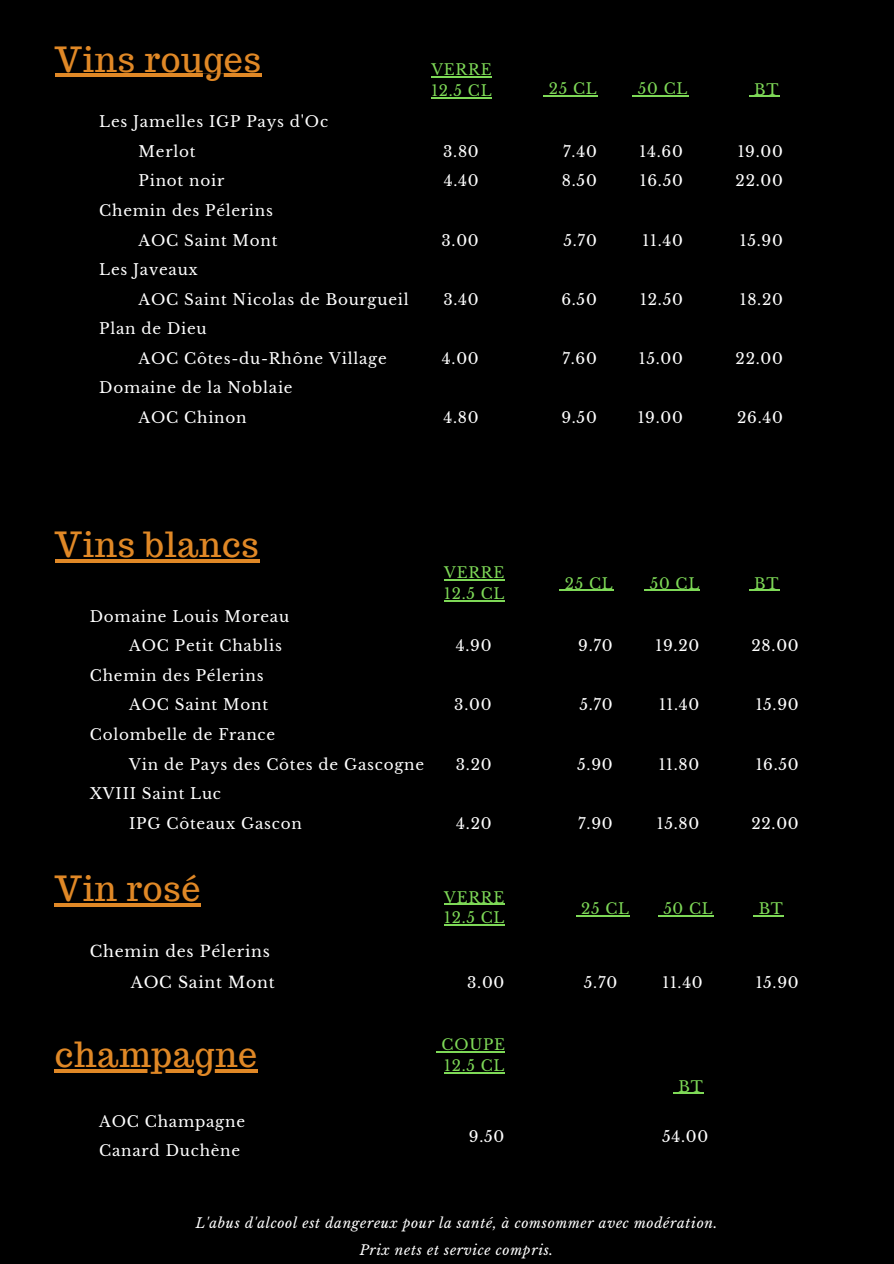
<style>
.page{position:relative;width:894px;height:1264px;background:#fff}
.page>*{position:absolute;margin:0;border:0;box-sizing:border-box;transform-origin:0 0}
.t1{font:34.05px "Trocchi";letter-spacing:.02em;color:#e08826}
.t2{font:15.75px "Libre Baskerville";letter-spacing:.05em;color:#fff}
.t3{font:15.15px/29.5px "Libre Baskerville";letter-spacing:.05em;color:#fff}
.t4{font:15px/20.9px "Libre Baskerville";letter-spacing:.05em;color:#7ed957}
.t5{font:italic 13.65px "Libre Baskerville";letter-spacing:.05em;color:#fff}
</style>
<div class="page">
<div style="left:0;top:0;width:893px;height:1263px;background:#000"></div>
<hr style="left:548px;top:95px;width:49px;height:1px;background:#7ed957">
<svg style="left:749px;top:96px;width:30px;height:1px"></svg>
<hr style="left:637px;top:95px;width:51px;height:1px;background:#7ed957">
<hr style="left:564px;top:590px;width:49px;height:1px;background:#7ed957">
<svg style="left:749px;top:590px;width:30px;height:1px"></svg>
<hr style="left:649px;top:590px;width:50px;height:1px;background:#7ed957">
<hr style="left:581px;top:915px;width:48px;height:1px;background:#7ed957">
<svg style="left:753px;top:915px;width:30px;height:1px"></svg>
<hr style="left:663px;top:915px;width:50px;height:1px;background:#7ed957">
<hr style="left:55px;top:1069px;width:203px;height:3px;background:#e08826">
<hr style="left:441px;top:1051px;width:64px;height:1px;background:#7ed957">
<hr style="left:444px;top:1072px;width:61px;height:1px;background:#7ed957">
<svg style="left:673px;top:1092px;width:30px;height:1px"></svg>
<hr style="left:55px;top:74px;width:207px;height:3px;background:#e08826">
<hr style="left:431px;top:76px;width:61px;height:1px;background:#7ed957">
<hr style="left:431px;top:97px;width:61px;height:1px;background:#7ed957">
<hr style="left:55px;top:559px;width:204px;height:3px;background:#e08826">
<hr style="left:55px;top:903px;width:146px;height:3px;background:#e08826">
<hr style="left:444px;top:579px;width:61px;height:1px;background:#7ed957">
<hr style="left:444px;top:600px;width:61px;height:1px;background:#7ed957">
<hr style="left:444px;top:903px;width:61px;height:1px;background:#7ed957">
<hr style="left:444px;top:924px;width:61px;height:1px;background:#7ed957">
<p class="t1" style="left:55px;top:37px;width:208px">Vins rouges</p>
<p class="t3" style="left:99px;top:107px;width:230px">Les Jamelles IGP Pays d'Oc</p>
<p class="t3" style="left:139px;top:137px;width:58px">Merlot</p>
<p class="t3" style="left:139px;top:166px;width:87px">Pinot noir</p>
<p class="t3" style="left:99px;top:196px;width:175px">Chemin des Pélerins</p>
<p class="t3" style="left:139px;top:225px;width:140px">AOC Saint Mont</p>
<p class="t3" style="left:99px;top:255px;width:100px">Les Javeaux</p>
<p class="t3" style="left:139px;top:284px;width:271px">AOC Saint Nicolas de Bourgueil</p>
<p class="t3" style="left:99px;top:314px;width:109px">Plan de Dieu</p>
<p class="t3" style="left:139px;top:344px;width:249px">AOC Côtes-du-Rhône Village</p>
<p class="t3" style="left:99px;top:373px;width:195px">Domaine de la Noblaie</p>
<p class="t3" style="left:139px;top:403px;width:109px">AOC Chinon</p>
<p class="t4" style="left:431px;top:60px;width:62px">VERRE<br>12.5 CL</p>
<p class="t3" style="left:443px;top:137px;width:37px">3.80</p>
<p class="t3" style="left:444px;top:166px;width:36px">4.40</p>
<p class="t3" style="left:441px;top:225px;width:39px">3.00</p>
<p class="t3" style="left:443px;top:284px;width:37px">3.40</p>
<p class="t3" style="left:442px;top:344px;width:38px">4.00</p>
<p class="t3" style="left:443px;top:403px;width:37px">4.80</p>
<p class="t1" style="left:55px;top:522px;width:205px">Vins blancs</p>
<p class="t4" style="left:444px;top:562px;width:62px">VERRE<br>12.5 CL</p>
<p class="t3" style="left:90px;top:601px;width:201px">Domaine Louis Moreau</p>
<p class="t3" style="left:129px;top:631px;width:154px">AOC Petit Chablis</p>
<p class="t3" style="left:90px;top:660px;width:175px">Chemin des Pélerins</p>
<p class="t3" style="left:129px;top:690px;width:140px">AOC Saint Mont</p>
<p class="t3" style="left:90px;top:720px;width:187px">Colombelle de France</p>
<p class="t3" style="left:129px;top:749px;width:296px">Vin de Pays des Côtes de Gascogne</p>
<p class="t3" style="left:90px;top:779px;width:133px">XVIII Saint Luc</p>
<p class="t3" style="left:129px;top:808px;width:174px">IPG Côteaux Gascon</p>
<p class="t1" style="left:55px;top:866px;width:147px">Vin rosé</p>
<p class="t3" style="left:455px;top:631px;width:37px">4.90</p>
<p class="t3" style="left:454px;top:690px;width:39px">3.00</p>
<p class="t3" style="left:455px;top:749px;width:37px">3.20</p>
<p class="t3" style="left:456px;top:808px;width:37px">4.20</p>
<p class="t4" style="left:444px;top:886px;width:62px">VERRE<br>12.5 CL</p>
<p class="t2" style="left:90px;top:941px;width:182px">Chemin des Pélerins</p>
<p class="t2" style="left:131px;top:972px;width:145px">AOC Saint Mont</p>
<p class="t3" style="left:467px;top:967px;width:39px">3.00</p>
<p class="t4" style="left:548px;top:79px;width:49px">25 CL</p>
<p class="t4" style="left:637px;top:79px;width:51px">50 CL</p>
<p class="t4" style="left:754px;top:79px;width:26px">BT</p>
<p class="t3" style="left:563px;top:137px;width:35px">7.40</p>
<p class="t3" style="left:561px;top:166px;width:36px">8.50</p>
<p class="t3" style="left:639px;top:137px;width:45px">14.60</p>
<p class="t3" style="left:639px;top:166px;width:44px">16.50</p>
<p class="t3" style="left:737px;top:137px;width:47px">19.00</p>
<p class="t3" style="left:735px;top:166px;width:49px">22.00</p>
<p class="t3" style="left:563px;top:225px;width:35px">5.70</p>
<p class="t3" style="left:642px;top:225px;width:42px">11.40</p>
<p class="t3" style="left:739px;top:225px;width:44px">15.90</p>
<p class="t3" style="left:561px;top:284px;width:37px">6.50</p>
<p class="t3" style="left:640px;top:284px;width:44px">12.50</p>
<p class="t3" style="left:739px;top:284px;width:45px">18.20</p>
<p class="t3" style="left:562px;top:344px;width:36px">7.60</p>
<p class="t3" style="left:638px;top:344px;width:46px">15.00</p>
<p class="t3" style="left:735px;top:344px;width:49px">22.00</p>
<p class="t3" style="left:561px;top:403px;width:37px">9.50</p>
<p class="t3" style="left:637px;top:403px;width:47px">19.00</p>
<p class="t3" style="left:737px;top:403px;width:47px">26.40</p>
<p class="t4" style="left:564px;top:573px;width:49px">25 CL</p>
<p class="t4" style="left:649px;top:573px;width:51px">50 CL</p>
<p class="t4" style="left:754px;top:573px;width:26px">BT</p>
<p class="t3" style="left:578px;top:631px;width:36px">9.70</p>
<p class="t3" style="left:655px;top:631px;width:45px">19.20</p>
<p class="t3" style="left:751px;top:631px;width:49px">28.00</p>
<p class="t3" style="left:579px;top:690px;width:35px">5.70</p>
<p class="t3" style="left:659px;top:690px;width:42px">11.40</p>
<p class="t3" style="left:755px;top:690px;width:44px">15.90</p>
<p class="t3" style="left:577px;top:749px;width:37px">5.90</p>
<p class="t3" style="left:658px;top:749px;width:42px">11.80</p>
<p class="t3" style="left:755px;top:749px;width:44px">16.50</p>
<p class="t3" style="left:578px;top:808px;width:36px">7.90</p>
<p class="t3" style="left:656px;top:808px;width:44px">15.80</p>
<p class="t3" style="left:751px;top:808px;width:49px">22.00</p>
<p class="t4" style="left:581px;top:898px;width:49px">25 CL</p>
<p class="t4" style="left:663px;top:898px;width:51px">50 CL</p>
<p class="t4" style="left:758px;top:898px;width:26px">BT</p>
<p class="t3" style="left:583px;top:967px;width:35px">5.70</p>
<p class="t3" style="left:662px;top:967px;width:42px">11.40</p>
<p class="t3" style="left:755px;top:967px;width:44px">15.90</p>
<p class="t1" style="left:55px;top:1032px;width:204px">champagne</p>
<p class="t3" style="left:99px;top:1106px;width:147px">AOC Champagne<br>Canard Duchène</p>
<p class="t4" style="left:441px;top:1034px;width:65px">COUPE<br>12.5 CL</p>
<p class="t4" style="left:678px;top:1075px;width:26px">BT</p>
<p class="t3" style="left:469px;top:1121px;width:37px">9.50</p>
<p class="t3" style="left:662px;top:1121px;width:48px">54.00</p>
<p class="t5" style="left:196px;top:1214px;width:523px">L'abus d'alcool est dangereux pour la santé, à comsommer avec modération.</p>
<p class="t5" style="left:360px;top:1241px;width:195px">Prix nets et service compris.</p>
</div>
